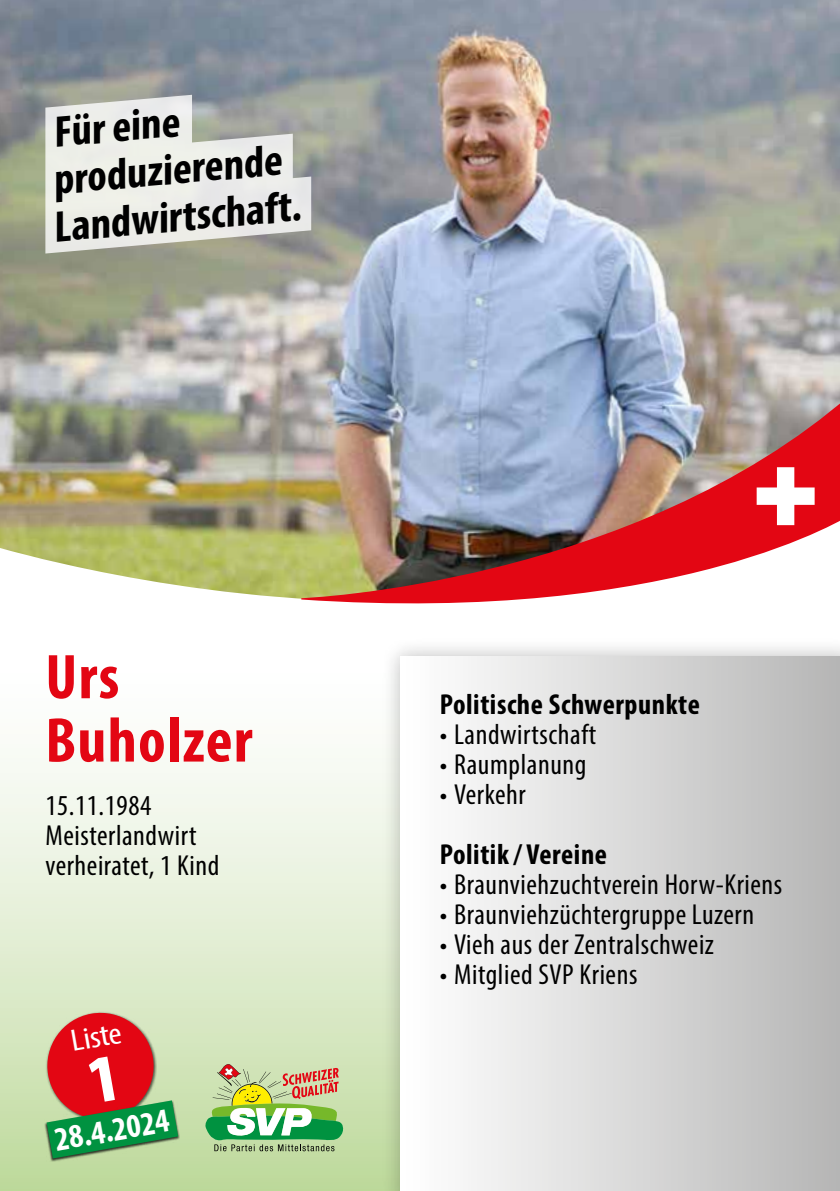
<style>
.page{position:relative;width:840px;height:1191px;background:#fff}
.page>*{position:absolute;margin:0;border:0;box-sizing:border-box;transform-origin:0 0}
.t1{font:700 condensed 63.8px/63.2px "Myriad Pro";letter-spacing:.02em;color:#e30613}
.t2{font:700 condensed 44.4px/47.2px "Myriad Pro";color:#000}
.t3{font:700 condensed 33.6px "Myriad Pro";color:#fff}
.t4{font:condensed 31px "Myriad Pro";color:#fff;scale:1.16 1}
.t5{font:condensed 29px/30px "Myriad Pro";letter-spacing:.02em;color:#000}
.t6{font:700 condensed 29px "Myriad Pro";letter-spacing:.02em;color:#000}
</style>
<div class="page">
<div style="left:0;top:656px;width:400px;height:535px;background:linear-gradient(to bottom,#fff,#c1dba0)"></div>
<div style="left:381px;top:637px;width:458px;height:554px;background:#000;opacity:.25"></div>
<div style="left:400px;top:656px;width:439px;height:535px;background:linear-gradient(to right,#fff,#b6b6b6)"></div>
<img style="left:0;top:0;width:839px;height:604px">
<img style="left:301px;top:394px;width:538px;height:209px">
<svg style="left:756px;top:467px;width:58px;height:58px"></svg>
<div style="left:44px;top:1099px;width:136px;height:62px;background:#000;opacity:.75"></div>
<svg style="left:204px;top:1064px;width:139px;height:87px;background:#a6c085"></svg>
<svg style="left:45px;top:84px;width:266px;height:169px;background:#d4d6d1"></svg>
<svg style="left:43px;top:1008px;width:135px;height:150px;background:#a46e52"></svg>
<h2 class="t2" style="left:43px;top:108px;width:250px;rotate:-5deg">Für eine produzierende<br>Landwirtschaft.</h2>
<h1 class="t1" style="left:45px;top:644px;width:208px">Urs<br>Buholzer</h1>
<p class="t5" style="left:45px;top:790px;width:175px">15.11.1984<br>Meisterlandwirt verheiratet, 1 Kind</p>
<p class="t4" style="left:68px;top:1022px;width:45px;rotate:-10deg">Liste</p>
<p class="t3" style="left:51px;top:1119px;width:117px;rotate:-10deg">28.4.2024</p>
<p class="t6" style="left:439px;top:686px;width:261px">Politische Schwerpunkte</p>
<p class="t5" style="left:439px;top:719px;width:158px">• Landwirtschaft</p>
<p class="t5" style="left:439px;top:749px;width:148px">• Raumplanung</p>
<p class="t5" style="left:439px;top:779px;width:87px">• Verkehr</p>
<p class="t6" style="left:439px;top:836px;width:169px">Politik / Vereine</p>
<p class="t5" style="left:439px;top:869px;width:344px">• Braunviehzuchtverein Horw-Kriens</p>
<p class="t5" style="left:439px;top:899px;width:315px">• Braunviehzüchtergruppe Luzern</p>
<p class="t5" style="left:439px;top:929px;width:275px">• Vieh aus der Zentralschweiz</p>
<p class="t5" style="left:439px;top:959px;width:199px">• Mitglied SVP Kriens</p>
</div>
